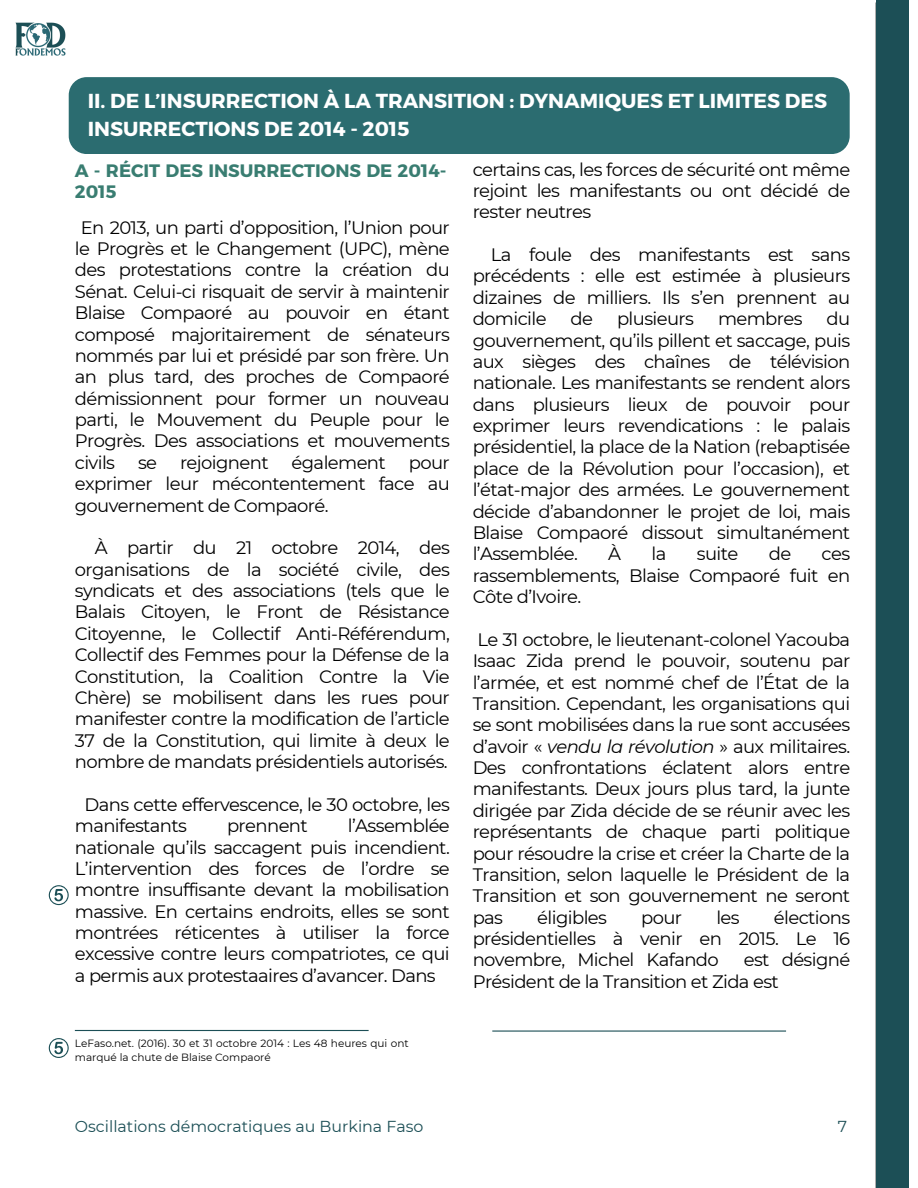
<style>
.page{position:relative;width:918px;height:1188px;background:#fff}
.page>*{position:absolute;margin:0;border:0;box-sizing:border-box;transform-origin:0 0}
.t1{font:700 20.25px/28.2px "Montserrat";color:#fff}
.t2{font:18px/21.3px "Montserrat";letter-spacing:-.035em;color:#000;text-align:justify}
.t3{font:700 18px/21.3px "Montserrat";color:#397d71}
.t4{font:15.9px "Montserrat";color:#1c4f56}
.t5{font:10.5px/14px "Montserrat";color:#000}
.s1{font-style:italic}
</style>
<div class="page">
<div style="left:876px;top:0;width:33px;height:1188px;background:#1c4f56"></div>
<hr style="left:492px;top:1030px;width:294px;height:2px;background:#1c4f56">
<hr style="left:75px;top:1030px;width:294px;height:1px;background:#1c4f56">
<div style="left:69px;top:77px;width:781px;height:77px;background:#2b6c70;border-radius:18px"></div>
<img style="left:15px;top:22px;width:51px;height:34px">
<svg style="left:49px;top:885px;width:20px;height:20px"></svg>
<svg style="left:49px;top:1038px;width:20px;height:20px"></svg>
<p class="t1" style="left:88px;top:86px;width:741px">II. DE L’INSURRECTION À LA TRANSITION : DYNAMIQUES ET LIMITES DES<br>INSURRECTIONS DE 2014 - 2015</p>
<h2 class="t3" style="left:75px;top:159px;width:373px">A - RÉCIT DES INSURRECTIONS DE 2014-<br>2015</h2>
<h3 class="t2" style="left:473px;top:158px;width:379px">certains cas, les forces de sécurité ont même rejoint les manifestants ou ont décidé de rester neutres</h3>
<h3 class="t2" style="left:473px;top:244px;width:379px;text-indent:18px">La foule des manifestants est sans précédents : elle est estimée à plusieurs dizaines de milliers. Ils s’en prennent au domicile</h3>
<p class="t2" style="left:75px;top:217px;width:376px;text-indent:6px">En 2013, un parti d’opposition, l’Union pour le Progrès et le Changement (UPC), mène des protestations contre la création du Sénat. Celui-ci risquait de servir à maintenir Blaise Compaoré au pouvoir en étant composé majoritairement de sénateurs nommés par lui et présidé par son frère. Un an plus tard, des proches de Compaoré démissionnent pour former un nouveau parti, le Mouvement du Peuple pour le Progrès. Des associations et mouvements civils</p>
<h3 class="t2" style="left:473px;top:308px;width:379px;text-indent:354px">du gouvernement, qu’ils pillent et saccage, puis aux sièges des chaînes de télévision nationale. Les manifestants se rendent alors dans plusieurs lieux de pouvoir pour exprimer leurs revendications : le palais présidentiel, la place de la Nation (rebaptisée place de la Révolution pour l’occasion), et l’état-major des armées. Le gouvernement décide d’abandonner le projet de loi, mais Blaise Compaoré dissout simultanément l’Assemblée.</h3>
<h3 class="t2" style="left:571px;top:308px;width:24px">de</h3>
<h3 class="t2" style="left:617px;top:308px;width:79px">plusieurs</h3>
<h3 class="t2" style="left:718px;top:308px;width:86px">membres</h3>
<p class="t2" style="left:138px;top:452px;width:21px">se</p>
<p class="t2" style="left:180px;top:452px;width:90px">rejoignent</p>
<p class="t2" style="left:292px;top:452px;width:96px">également</p>
<p class="t2" style="left:75px;top:452px;width:376px;text-indent:334px">pour exprimer leur mécontentement face au gouvernement de Compaoré.</p>
<p class="t2" style="left:75px;top:537px;width:376px;text-indent:20px">À partir du 21 octobre 2014, des organisations de la société civile, des syndicats et des associations (tels que le Balais Citoyen, le Front de Résistance Citoyenne, le Collectif Anti-Référendum, Collectif des Femmes pour la Défense de la Constitution, la Coalition Contre la Vie Chère) se mobilisent dans les rues pour manifester contre la modification de l’article 37 de la Constitution, qui limite à deux le nombre de mandats présidentiels autorisés.</p>
<h1 class="t2" style="left:75px;top:794px;width:376px;text-indent:10px">Dans cette effervescence, le 30 octobre, les manifestants</h1>
<h3 class="t2" style="left:608px;top:543px;width:14px">À</h3>
<h3 class="t2" style="left:652px;top:543px;width:16px">la</h3>
<h3 class="t2" style="left:697px;top:543px;width:43px">suite</h3>
<h3 class="t2" style="left:769px;top:543px;width:24px">de</h3>
<h3 class="t2" style="left:473px;top:543px;width:379px;text-indent:349px">ces rassemblements, Blaise Compaoré fuit en Côte d’Ivoire.</h3>
<h3 class="t2" style="left:473px;top:629px;width:379px">Le 31 octobre, le lieutenant-colonel Yacouba Isaac Zida prend le pouvoir, soutenu par l’armée, et est nommé chef de l’État de la Transition. Cependant, les organisations qui se sont mobilisées dans la rue sont accusées d’avoir « <span class="s1">vendu la révolution</span> » aux militaires.<br>Des confrontations éclatent alors entre manifestants. Deux jours plus tard, la junte dirigée par Zida décide de se réunir avec les représentants de chaque parti politique pour résoudre la crise et créer la Charte de la Transition, selon laquelle le Président de la Transition et son gouvernement ne seront pas</h3>
<h1 class="t2" style="left:75px;top:815px;width:376px;text-indent:273px">l’Assemblée nationale qu’ils saccagent puis incendient.<br>L’intervention des forces de l’ordre se montre insuffisante devant la mobilisation massive. En certains endroits, elles se sont montrées réticentes à utiliser la force excessive contre leurs compatriotes, ce qui a permis aux protestaaires d’avancer. Dans</h1>
<h1 class="t2" style="left:227px;top:815px;width:82px">prennent</h1>
<h3 class="t2" style="left:473px;top:907px;width:379px;text-indent:301px">élections présidentielles à venir en 2015. Le 16 novembre, Michel Kafando</h3>
<h3 class="t2" style="left:537px;top:907px;width:71px">éligibles</h3>
<h3 class="t2" style="left:641px;top:907px;width:43px">pour</h3>
<h3 class="t2" style="left:716px;top:907px;width:25px">les</h3>
<h3 class="t2" style="left:473px;top:949px;width:379px;text-indent:271px">est désigné<br>Président de la Transition et Zida est</h3>
<p class="t5" style="left:75px;top:1036px;width:335px">LeFaso.net. (2016). 30 et 31 octobre 2014 : Les 48 heures qui ont marqué la chute de Blaise Compaoré</p>
<h3 class="t4" style="left:75px;top:1117px;width:350px">Oscillations démocratiques au Burkina Faso</h3>
<h3 class="t4" style="left:838px;top:1117px;width:11px">7</h3>
</div>
